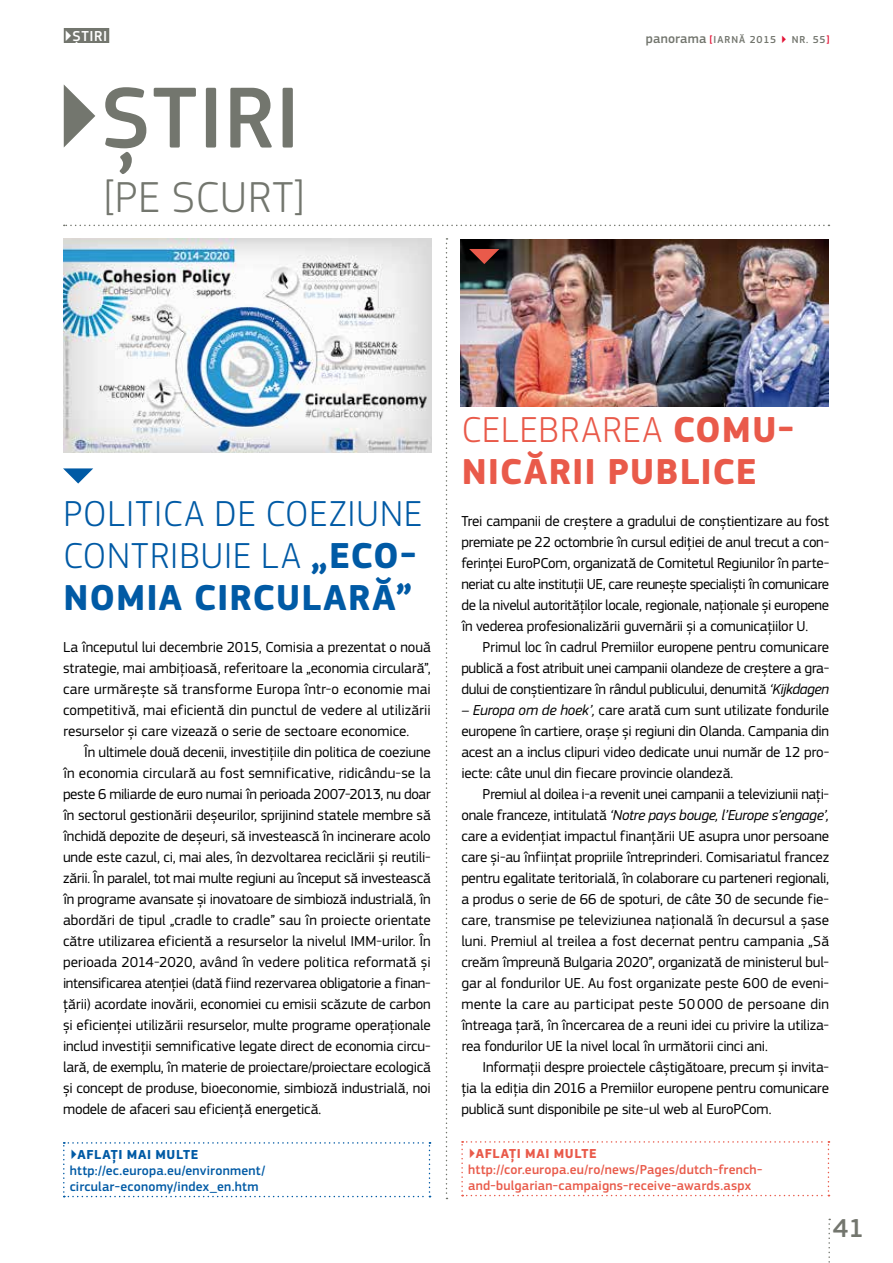
<style>
.page{position:relative;width:893px;height:1263px;background:#fff}
.page>*{position:absolute;margin:0;border:0;box-sizing:border-box;transform-origin:0 0}
.t1{font:500 90px "EC Square Sans Pro";letter-spacing:.015em;color:#73766e}
.t2{font:300 45px "EC Square Sans Pro";letter-spacing:.03em;color:#73766e}
.t3{font:300 37.5px/42px "EC Square Sans Pro";letter-spacing:.02em;color:#005aa5}
.t4{font:700 37.5px/42px "EC Square Sans Pro";letter-spacing:.025em;color:#e95a4a}
.t5{font:500 27px "EC Square Sans Pro";color:#73766e}
.t6{font:15px/21px "EC Square Sans Pro";letter-spacing:-.015em;color:#000;text-align:justify}
.t7{font:500 15px "EC Square Sans Pro";letter-spacing:.04em;color:#fff}
.t8{font:500 13.5px/15.8px "EC Square Sans Pro";letter-spacing:.015em;color:#e95a4a}
.t9{font:500 13.5px/15.8px "EC Square Sans Pro";letter-spacing:.015em;color:#005aa5}
.t10{font:700 13.5px "EC Square Sans Pro";letter-spacing:.05em;color:#e95a4a}
.t11{font:700 13.5px "EC Square Sans Pro";letter-spacing:.05em;color:#005aa5}
.t12{font:500 10.5px "EC Square Sans Pro";letter-spacing:.085em;color:#73766e}
.s1{font-size:13.5px}
.s2{color:#e31235}
.s3{font-weight:700}
.s4{font-weight:300}
.s5{font-style:italic}
</style>
<div class="page">
<img style="left:64px;top:238px;width:368px;height:215px">
<img style="left:461px;top:239px;width:367px;height:167px">
<svg style="left:446px;top:238px;width:1px;height:961px"></svg>
<div style="left:64px;top:28px;width:45px;height:15px;background:#73766e"></div>
<svg style="left:64px;top:225px;width:765px;height:1px"></svg>
<svg style="left:461px;top:1141px;width:368px;height:55px"></svg>
<svg style="left:63px;top:468px;width:30px;height:16px"></svg>
<svg style="left:63px;top:1142px;width:367px;height:55px"></svg>
<svg style="left:469px;top:249px;width:30px;height:15px"></svg>
<svg style="left:828px;top:1219px;width:2px;height:44px"></svg>
<p class="t7" style="left:64px;top:27px;width:45px">▶ȘTIRI</p>
<h1 class="t1" style="left:51px;top:65px;width:250px">▶ȘTIRI</h1>
<h2 class="t2" style="left:105px;top:171px;width:200px">[PE SCURT]</h2>
<p class="t12" style="left:646px;top:33px;width:185px"><span class="s1">panorama</span> <span class="s2">[</span>IARNĂ 2015 <span class="s2">▶</span> NR. 55<span class="s2">]</span></p>
<h3 class="t3" style="left:63px;top:492px;width:360px">POLITICA DE COEZIUNE<br>CONTRIBUIE LA <span class="s3">„ECO-<br>NOMIA CIRCULARĂ”</span></h3>
<p class="t6" style="left:63px;top:636px;width:369px">La începutul lui decembrie 2015, Comisia a prezentat o nouă strategie, mai ambițioasă, referitoare la „economia circulară”, care urmărește să transforme Europa într-o economie mai competitivă, mai eficientă din punctul de vedere al utilizării resurselor și care vizează o serie de sectoare economice.</p>
<p class="t6" style="left:63px;top:741px;width:369px;text-indent:21px">În ultimele două decenii, investițiile din politica de coeziune în economia circulară au fost semnificative, ridicându-se la peste 6 miliarde de euro numai în perioada 2007-2013, nu doar în sectorul gestionării deșeurilor, sprijinind statele membre să închidă depozite de deșeuri, să investească în incinerare acolo unde este cazul, ci, mai ales, în dezvoltarea reciclării și reutili&shy;zării. În paralel, tot mai multe regiuni au început să investească în programe avansate și inovatoare de simbioză industrială, în abordări de tipul „cradle to cradle” sau în proiecte orientate către utilizarea eficientă a resurselor la nivelul IMM-urilor. În perioada 2014-2020, având în vedere politica reformată și intensificarea atenției (dată fiind rezervarea obligatorie a finan&shy;țării) acordate inovării, economiei cu emisii scăzute de carbon și eficienței utilizării resurselor, multe programe operaționale includ investiții semnificative legate direct de economia circu&shy;lară, de exemplu, în materie de proiectare/proiectare ecologică și concept de produse, bioeconomie, simbioză industrială, noi modele de afaceri sau eficiență energetică.</p>
<p class="t11" style="left:70px;top:1146px;width:130px">▶AFLAŢI MAI MULTE</p>
<p class="t9" style="left:70px;top:1163px;width:197px">http://ec.europa.eu/environment/ circular-economy/index_en.htm</p>
<h3 class="t4" style="left:462px;top:409px;width:333px"><span class="s4">CELEBRAREA</span> COMU-<br>NICĂRII PUBLICE</h3>
<p class="t6" style="left:461px;top:510px;width:369px">Trei campanii de creștere a gradului de conștientizare au fost premiate pe 22 octombrie în cursul ediției de anul trecut a con&shy;ferinței EuroPCom, organizată de Comitetul Regiunilor în parte&shy;neriat cu alte instituții UE, care reunește specialiști în comunicare de la nivelul autorităților locale, regionale, naționale și europene în vederea profesionalizării guvernării și a comunicațiilor U.</p>
<p class="t6" style="left:461px;top:636px;width:369px;text-indent:21px">Primul loc în cadrul Premiilor europene pentru comunicare publică a fost atribuit unei campanii olandeze de creștere a gra&shy;dului de conștientizare în rândul publicului, denumită <span class="s5">‘Kijkdagen</span></p>
<p class="t6" style="left:461px;top:699px;width:369px"><span class="s5">– Europa om de hoek’,</span> care arată cum sunt utilizate fondurile europene în cartiere, orașe și regiuni din Olanda. Campania din acest an a inclus clipuri video dedicate unui număr de 12 pro&shy;iecte: câte unul din fiecare provincie olandeză.</p>
<p class="t6" style="left:461px;top:783px;width:369px;text-indent:21px">Premiul al doilea i-a revenit unei campanii a televiziunii nați&shy;onale franceze, intitulată <span class="s5">‘Notre pays bouge, l’Europe s’engage’, </span>care a evidențiat impactul finanțării UE asupra unor persoane care și-au înființat propriile întreprinderi. Comisariatul francez pentru egalitate teritorială, în colaborare cu parteneri regionali, a produs o serie de 66 de spoturi, de câte 30 de secunde fie&shy;care, transmise pe televiziunea națională în decursul a șase luni. Premiul al treilea a fost decernat pentru campania „Să creăm împreună Bulgaria 2020”, organizată de ministerul bul&shy;gar al fondurilor UE. Au fost organizate peste 600 de eveni&shy;mente la care au participat peste 50000 de persoane din întreaga țară, în încercarea de a reuni idei cu privire la utiliza&shy;rea fondurilor UE la nivel local în următorii cinci ani.</p>
<p class="t6" style="left:461px;top:1056px;width:369px;text-indent:21px">Informații despre proiectele câștigătoare, precum și invita&shy;ția la ediția din 2016 a Premiilor europene pentru comunicare publică sunt disponibile pe site-ul web al EuroPCom.</p>
<p class="t10" style="left:468px;top:1145px;width:130px">▶AFLAŢI MAI MULTE</p>
<p class="t8" style="left:468px;top:1162px;width:296px">http://cor.europa.eu/ro/news/Pages/dutch-french&shy;and-bulgarian-campaigns-receive-awards.aspx</p>
<h3 class="t5" style="left:833px;top:1212px;width:32px">41</h3>
</div>
